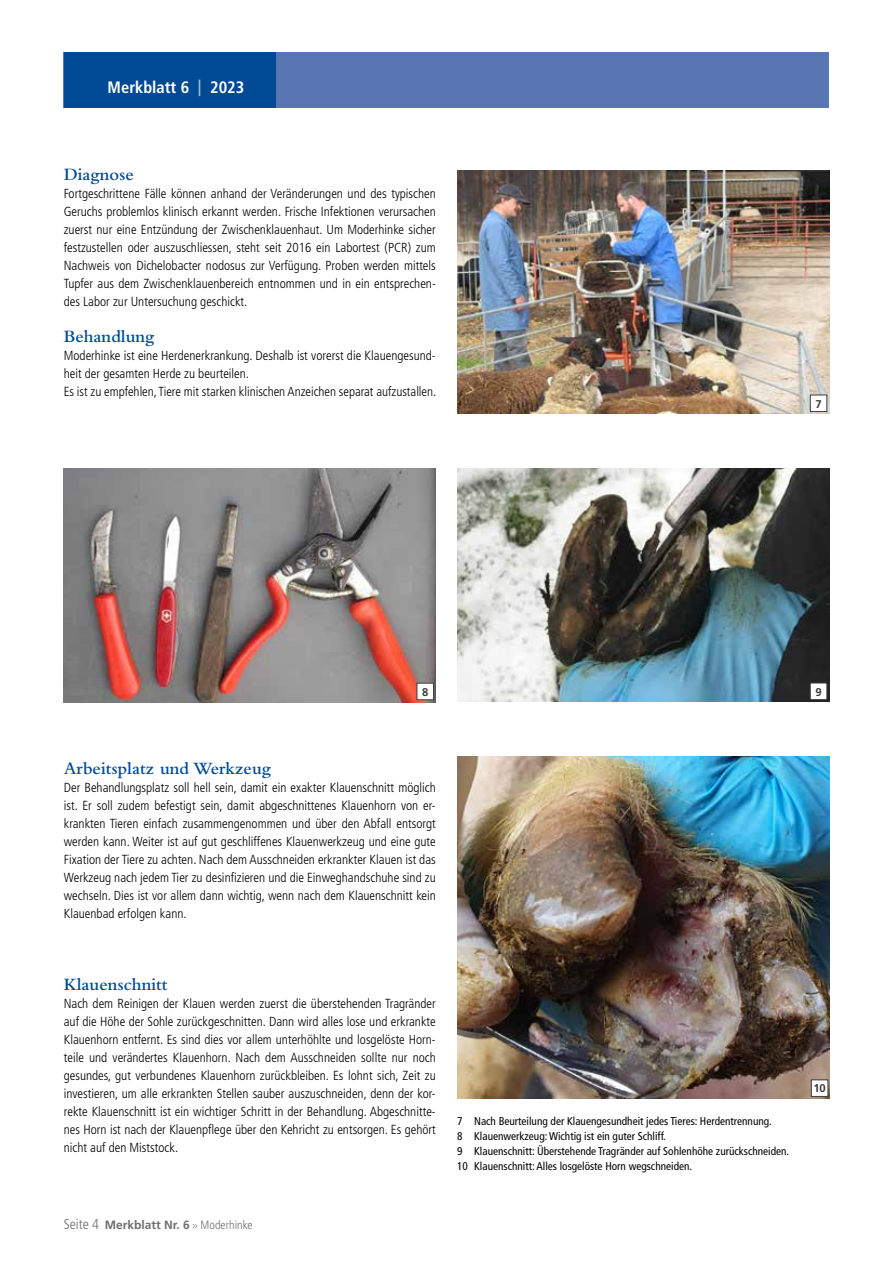
<style>
.page{position:relative;width:893px;height:1263px;background:#fff}
.page>*{position:absolute;margin:0;border:0;box-sizing:border-box;transform-origin:0 0}
.t1{font:600 18px "Bembo Std";color:#004a95}
.t2{font:700 condensed 16.5px "Frutiger LT Std";color:#fff}
.t3{font:300 condensed 13.2px/18px "Frutiger LT Std";color:#000;text-align:justify}
.t4{font:700 12px "Frutiger LT Std";color:#706f6f}
.t5{font:condensed 11.25px/15px "Frutiger LT Std";color:#000}
.t6{font:700 11.25px "Frutiger LT Std";color:#3c3c3b}
.s1{color:#a6bee4}
.s2{font-weight:300;font-stretch:condensed;font-size:14.25px}
.s3{font-weight:300;font-stretch:condensed}
</style>
<div class="page">
<div style="left:64px;top:53px;width:765px;height:55px;background:#5876b4"></div>
<div style="left:64px;top:53px;width:212px;height:55px;background:#004a95"></div>
<svg style="left:193px;top:1224px;width:5px;height:4px"></svg>
<img style="left:457px;top:170px;width:372px;height:244px">
<div style="left:810px;top:395px;width:17px;height:17px;background:#fff"></div>
<div style="left:810px;top:395px;width:17px;height:17px;border:1px solid #3c3c3b"></div>
<img style="left:64px;top:468px;width:372px;height:234px">
<div style="left:417px;top:683px;width:16px;height:17px;background:#fff"></div>
<div style="left:417px;top:683px;width:17px;height:17px;border:1px solid #3c3c3b"></div>
<img style="left:457px;top:468px;width:372px;height:234px">
<div style="left:810px;top:683px;width:17px;height:17px;background:#fff"></div>
<div style="left:810px;top:683px;width:17px;height:17px;border:1px solid #3c3c3b"></div>
<img style="left:457px;top:757px;width:372px;height:342px">
<div style="left:811px;top:1080px;width:17px;height:16px;background:#fff"></div>
<div style="left:811px;top:1080px;width:17px;height:17px;border:1px solid #3c3c3b"></div>
<p class="t2" style="left:108px;top:77px;width:138px">Merkblatt 6 <span class="s1">|</span> 2023</p>
<h1 class="t1" style="left:64px;top:164px;width:72px">Diagnose</h1>
<p class="t3" style="left:64px;top:185px;width:374px">Fortgeschrittene Fälle können anhand der Veränderungen und des typischen Geruchs problemlos klinisch erkannt werden. Frische Infektionen verursachen zuerst nur eine Entzündung der Zwischenklauenhaut. Um Moderhinke sicher festzustellen oder auszuschliessen, steht seit 2016 ein Labortest (PCR) zum Nachweis von Dichelobacter nodosus zur Verfügung. Proben werden mittels Tupfer aus dem Zwischenklauenbereich entnommen und in ein entsprechen&shy;des Labor zur Untersuchung geschickt.</p>
<h1 class="t1" style="left:64px;top:326px;width:92px">Behandlung</h1>
<p class="t3" style="left:64px;top:347px;width:374px;text-align:left">Moderhinke ist eine Herdenerkrankung. Deshalb ist vorerst die Klauengesund&shy;heit der gesamten Herde zu beurteilen.<br>Es ist zu empfehlen, Tiere mit starken klinischen Anzeichen separat aufzustallen.</p>
<p class="t6" style="left:815px;top:397px;width:8px">7</p>
<p class="t6" style="left:422px;top:685px;width:8px">8</p>
<p class="t6" style="left:815px;top:685px;width:8px">9</p>
<h1 class="t1" style="left:64px;top:758px;width:209px">Arbeitsplatz und Werkzeug</h1>
<p class="t3" style="left:64px;top:779px;width:374px">Der Behandlungsplatz soll hell sein, damit ein exakter Klauenschnitt möglich ist. Er soll zudem befestigt sein, damit abgeschnittenes Klauenhorn von er&shy;krankten Tieren einfach zusammengenommen und über den Abfall entsorgt werden kann. Weiter ist auf gut geschliffenes Klauenwerkzeug und eine gute Fixation der Tiere zu achten. Nach dem Ausschneiden erkrankter Klauen ist das Werkzeug nach jedem Tier zu desinfizieren und die Einweghandschuhe sind zu wechseln. Dies ist vor allem dann wichtig, wenn nach dem Klauenschnitt kein Klauenbad erfolgen kann.</p>
<h1 class="t1" style="left:64px;top:974px;width:105px">Klauenschnitt</h1>
<p class="t3" style="left:64px;top:995px;width:374px">Nach dem Reinigen der Klauen werden zuerst die überstehenden Tragränder auf die Höhe der Sohle zurückgeschnitten. Dann wird alles lose und erkrankte Klauenhorn entfernt. Es sind dies vor allem unterhöhlte und losgelöste Horn&shy;teile und verändertes Klauenhorn. Nach dem Ausschneiden sollte nur noch gesundes, gut verbundenes Klauenhorn zurückbleiben. Es lohnt sich, Zeit zu investieren, um alle erkrankten Stellen sauber auszuschneiden, denn der kor&shy;rekte Klauenschnitt ist ein wichtiger Schritt in der Behandlung. Abgeschnitte&shy;nes Horn ist nach der Klauenpflege über den Kehricht zu entsorgen. Es gehört nicht auf den Miststock.</p>
<p class="t4" style="left:64px;top:1218px;width:190px"><span class="s2">Seite 4</span> Merkblatt Nr. 6 <span class="s3">Moderhinke</span></p>
<p class="t5" style="left:457px;top:1113px;width:334px">7 Nach Beurteilung der Klauengesundheit jedes Tieres: Herdentrennung.<br>8 Klauenwerkzeug: Wichtig ist ein guter Schliff.<br>9 Klauenschnitt: Überstehende Tragränder auf Sohlenhöhe zurückschneiden.<br>10 Klauenschnitt: Alles losgelöste Horn wegschneiden.</p>
<p class="t6" style="left:813px;top:1082px;width:14px">10</p>
</div>
